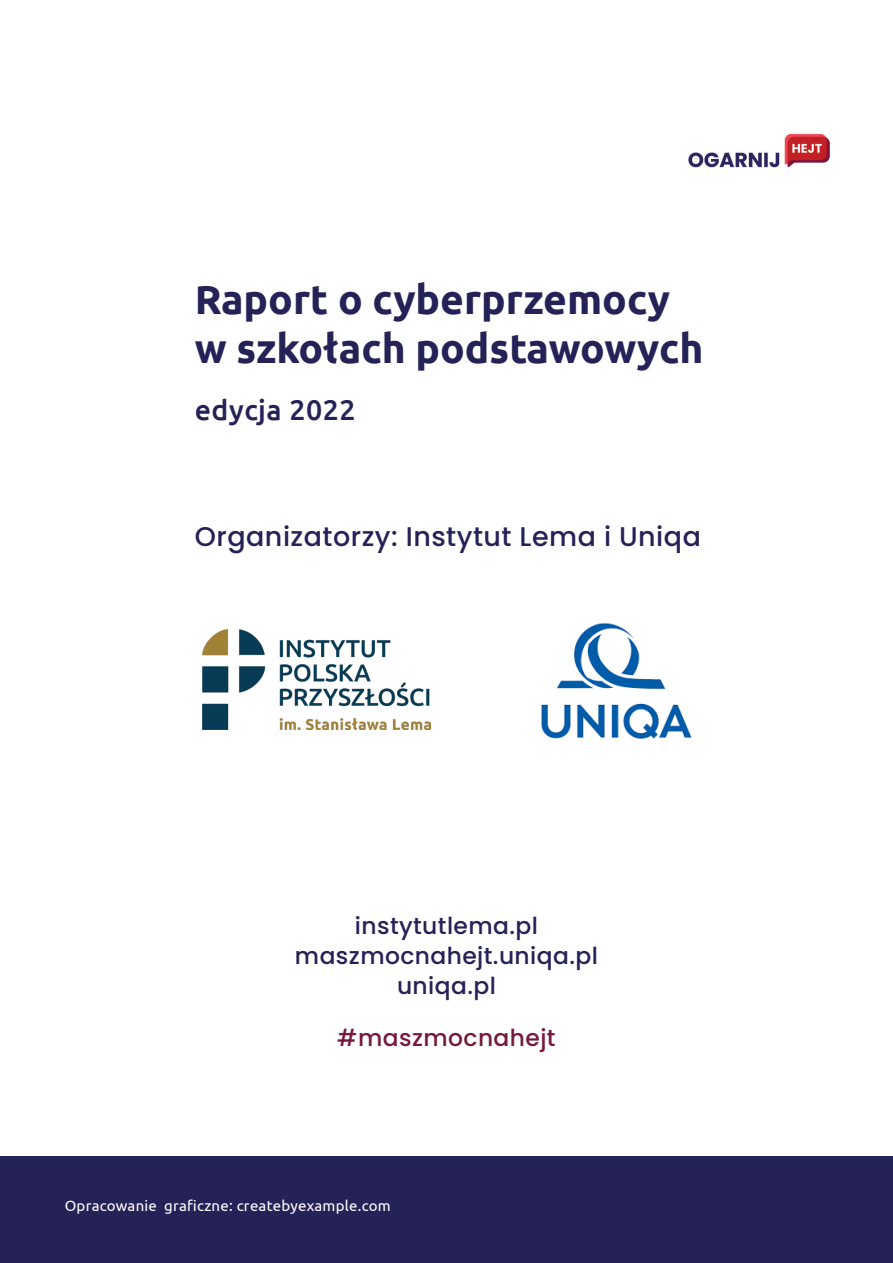
<style>
.page{position:relative;width:893px;height:1263px;background:#fff}
.page>*{position:absolute;margin:0;border:0;box-sizing:border-box;transform-origin:0 0}
.t1{font:700 40.8px/48.9px "Ubuntu";color:#252258}
.Nagłówek{font:500 28.5px "Ubuntu";letter-spacing:.015em;color:#252258}
.Nagłówek-2{font:500 27px "Poppins";letter-spacing:.02em;color:#252258}
.Nagłówek-3{font:500 23.4px "Poppins";letter-spacing:.02em;color:#252258}
.Nagłówek-4{font:500 23.4px "Poppins";letter-spacing:.02em;color:#76193c}
.Akapit{font:15px "Ubuntu";letter-spacing:.015em;color:#fff}
</style>
<div class="page">
<div style="left:0;top:1157px;width:893px;height:106px;background:#252258"></div>
<img style="left:689px;top:133px;width:140px;height:35px">
<img style="left:541px;top:622px;width:151px;height:117px">
<img style="left:202px;top:629px;width:228px;height:100px">
<p class="t1" style="left:195px;top:274px;width:510px">Raport o cyberprzemocy w szkołach podstawowych</p>
<p class="Nagłówek" style="left:195px;top:392px;width:162px">edycja 2022</p>
<p class="Nagłówek-2" style="left:195px;top:521px;width:508px">Organizatorzy: Instytut Lema i Uniqa</p>
<p class="Nagłówek-3" style="left:355px;top:912px;width:185px">instytutlema.pl</p>
<p class="Nagłówek-3" style="left:295px;top:942px;width:304px">maszmocnahejt.uniqa.pl</p>
<p class="Nagłówek-3" style="left:397px;top:972px;width:100px">uniqa.pl</p>
<p class="Nagłówek-4" style="left:337px;top:1024px;width:220px">#maszmocnahejt</p>
<p class="Akapit" style="left:65px;top:1197px;width:328px">Opracowanie graficzne: createbyexample.com</p>
</div>
